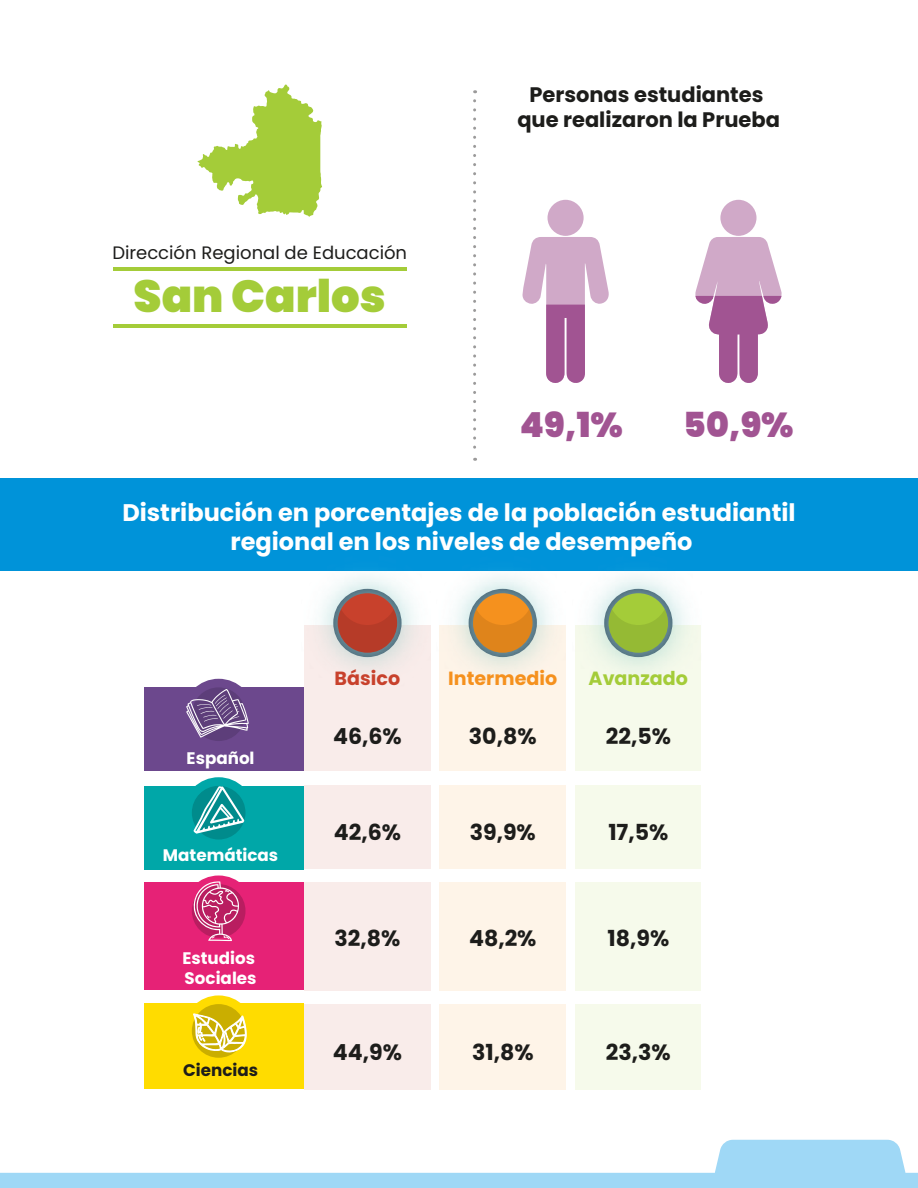
<style>
.page{position:relative;width:918px;height:1188px;background:#fff}
.page>*{position:absolute;margin:0;border:0;box-sizing:border-box;transform-origin:0 0}
.t1{font:900 45px "Poppins";color:#a4cc39}
.t2{font:900 34.5px "Poppins";color:#a15492}
.t3{font:700 24px/28.8px "Poppins";color:#fff;text-align:center}
.t4{font:700 22.05px "Poppins";color:#1d1d1b}
.t5{font:700 21px/25.2px "Poppins";color:#1d1d1b;text-align:center}
.t6{font:700 19.05px "Poppins";color:#f5911e}
.t7{font:700 19.05px "Poppins";color:#a4cc39}
.t8{font:700 19.05px "Poppins";color:#c8412c}
.t9{font:18px "Poppins";color:#1d1d1b}
.t10{font:700 16.8px/20.1px "Poppins";color:#fff}
.t11{font:700 16.8px "Poppins";color:#1d1d1b}
</style>
<div class="page">
<div style="left:145px;top:687px;width:159px;height:84px;background:#6c488d"></div>
<div style="left:145px;top:786px;width:159px;height:83px;background:#00a7a8"></div>
<div style="left:304px;top:625px;width:127px;height:145px;background:#f9ecea"></div>
<div style="left:440px;top:625px;width:126px;height:145px;background:#fef4e8"></div>
<div style="left:575px;top:625px;width:126px;height:145px;background:#f6faeb"></div>
<div style="left:304px;top:785px;width:127px;height:84px;background:#f9ecea"></div>
<div style="left:440px;top:785px;width:126px;height:84px;background:#fef4e8"></div>
<div style="left:575px;top:785px;width:126px;height:84px;background:#f6faeb"></div>
<div style="left:145px;top:882px;width:159px;height:108px;background:#e62276"></div>
<div style="left:145px;top:1004px;width:159px;height:85px;background:#ffdc00"></div>
<div style="left:304px;top:882px;width:127px;height:108px;background:#f9ecea"></div>
<div style="left:440px;top:882px;width:126px;height:108px;background:#fef4e8"></div>
<div style="left:575px;top:882px;width:126px;height:108px;background:#f6faeb"></div>
<div style="left:304px;top:1004px;width:127px;height:85px;background:#f9ecea"></div>
<div style="left:440px;top:1004px;width:126px;height:85px;background:#fef4e8"></div>
<div style="left:575px;top:1004px;width:126px;height:85px;background:#f6faeb"></div>
<svg style="left:0;top:1140px;width:918px;height:48px"></svg>
<hr style="left:113px;top:267px;width:294px;height:4px;background:#a4cc39">
<hr style="left:113px;top:324px;width:294px;height:4px;background:#a4cc39">
<div style="left:720px;top:200px;width:37px;height:36px;background:#d0a9c8;border-radius:50%"></div>
<div style="left:548px;top:200px;width:36px;height:36px;background:#d0a9c8;border-radius:50%"></div>
<svg style="left:473px;top:101px;width:3px;height:360px"></svg>
<div style="left:0;top:479px;width:918px;height:92px;background:#0093d9"></div>
<img style="left:591px;top:576px;width:95px;height:94px">
<svg style="left:609px;top:593px;width:59px;height:60px"></svg>
<img style="left:455px;top:576px;width:95px;height:94px">
<svg style="left:473px;top:593px;width:60px;height:60px"></svg>
<img style="left:321px;top:576px;width:119px;height:122px">
<svg style="left:338px;top:593px;width:59px;height:60px"></svg>
<div style="left:183px;top:679px;width:71px;height:71px;background:#6c488d;border-radius:50%"></div>
<div style="left:192px;top:687px;width:53px;height:54px;background:#5d3e7a;border-radius:50%"></div>
<svg style="left:186px;top:689px;width:63px;height:49px"></svg>
<div style="left:183px;top:777px;width:71px;height:71px;background:#00a7a8;border-radius:50%"></div>
<div style="left:192px;top:786px;width:53px;height:54px;background:#008b8c;border-radius:50%"></div>
<svg style="left:193px;top:786px;width:51px;height:48px"></svg>
<div style="left:183px;top:876px;width:71px;height:70px;background:#e62276;border-radius:50%"></div>
<div style="left:192px;top:884px;width:53px;height:54px;background:#b91d60;border-radius:50%"></div>
<svg style="left:193px;top:881px;width:46px;height:60px"></svg>
<div style="left:183px;top:995px;width:71px;height:71px;background:#ffdc00;border-radius:50%"></div>
<div style="left:192px;top:1004px;width:53px;height:54px;background:#caae00;border-radius:50%"></div>
<svg style="left:193px;top:1013px;width:54px;height:40px"></svg>
<svg style="left:523px;top:237px;width:86px;height:146px"></svg>
<svg style="left:695px;top:237px;width:87px;height:146px"></svg>
<svg style="left:197px;top:84px;width:125px;height:133px"></svg>
<p class="t9" style="left:112px;top:242px;width:296px">Dirección Regional de Educación</p>
<h1 class="t1" style="left:134px;top:270px;width:254px">San Carlos</h1>
<p class="t5" style="left:517px;top:82px;width:264px">Personas estudiantes que realizaron la Prueba</p>
<h2 class="t2" style="left:520px;top:405px;width:104px">49,1%</h2>
<h2 class="t2" style="left:683px;top:405px;width:112px">50,9%</h2>
<p class="t3" style="left:122px;top:498px;width:675px">Distribución en porcentajes de la población estudiantil regional en los niveles de desempeño</p>
<p class="t8" style="left:335px;top:667px;width:67px">Básico</p>
<p class="t6" style="left:448px;top:667px;width:110px">Intermedio</p>
<p class="t7" style="left:589px;top:667px;width:101px">Avanzado</p>
<p class="t10" style="left:187px;top:749px;width:69px">Español</p>
<p class="t10" style="left:163px;top:846px;width:117px">Matemáticas</p>
<p class="t10" style="left:182px;top:948px;width:76px">Estudios<br>Sociales</p>
<p class="t11" style="left:183px;top:1061px;width:77px">Ciencias</p>
<p class="t4" style="left:333px;top:724px;width:70px">46,6%</p>
<p class="t4" style="left:334px;top:819px;width:69px">42,6%</p>
<p class="t4" style="left:334px;top:926px;width:67px">32,8%</p>
<p class="t4" style="left:333px;top:1040px;width:71px">44,9%</p>
<p class="t4" style="left:469px;top:724px;width:69px">30,8%</p>
<p class="t4" style="left:470px;top:819px;width:68px">39,9%</p>
<p class="t4" style="left:469px;top:926px;width:69px">48,2%</p>
<p class="t4" style="left:472px;top:1040px;width:63px">31,8%</p>
<p class="t4" style="left:606px;top:724px;width:67px">22,5%</p>
<p class="t4" style="left:608px;top:819px;width:62px">17,5%</p>
<p class="t4" style="left:607px;top:926px;width:63px">18,9%</p>
<p class="t4" style="left:606px;top:1040px;width:66px">23,3%</p>
</div>
